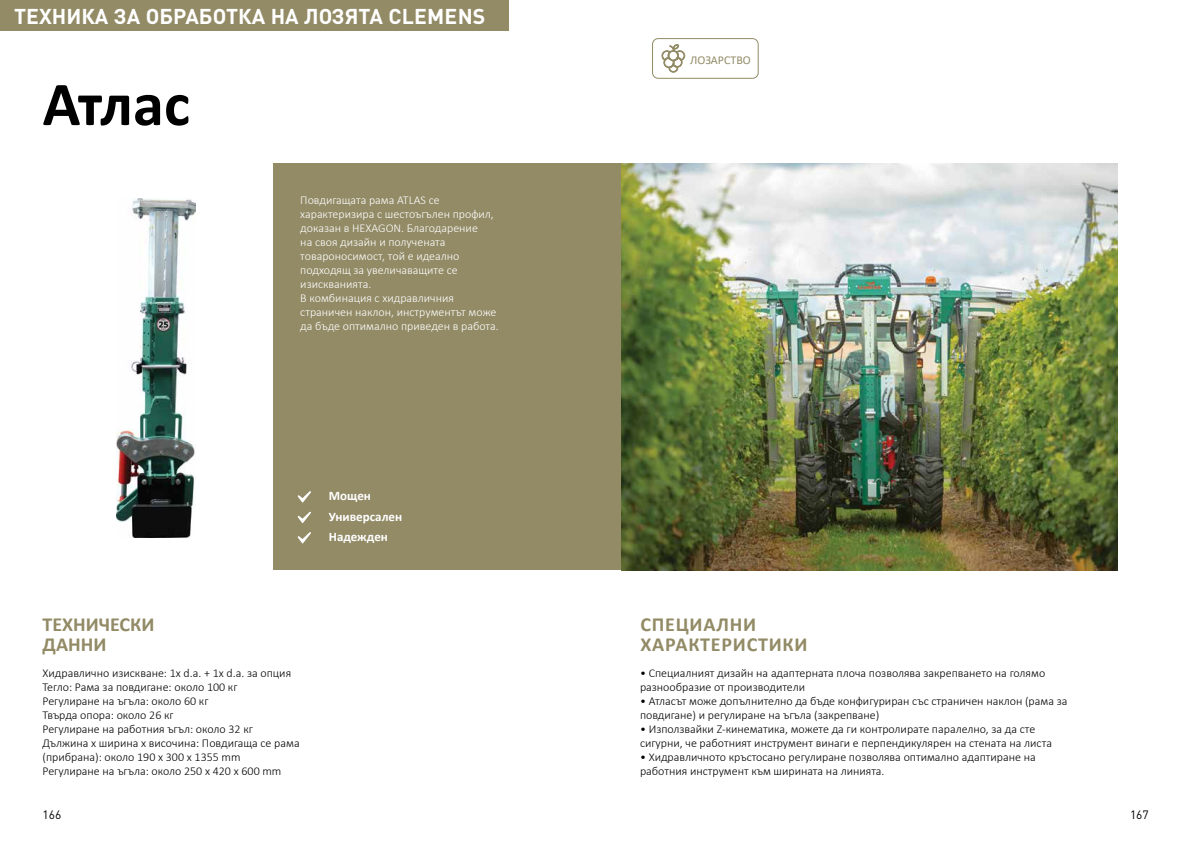
<style>
.page{position:relative;width:1191px;height:842px;background:#fff}
.page>*{position:absolute;margin:0;border:0;box-sizing:border-box;transform-origin:0 0}
.t1{font:700 62.7px "Calibri";letter-spacing:-.02em;color:#000}
.t2{font:700 21.2px "DIN Pro";color:#fff}
.t3{font:700 20px/20px "Calibri";letter-spacing:.04em;color:#928b66}
.t4{font:700 20px/20px "Calibri";color:#928b66}
.t5{font:700 13px "Calibri";color:#fff}
.t6{font:300 12px/14px "Calibri";color:#000}
.t7{font:300 12px/14px "Calibri";color:#fff}
.t8{font:12px "Calibri";color:#928b66}
.t9{font:12px "DIN Pro";color:#000}
</style>
<div class="page">
<div style="left:274px;top:164px;width:347px;height:406px;background:#928b66"></div>
<svg style="left:298px;top:532px;width:13px;height:12px"></svg>
<svg style="left:298px;top:512px;width:13px;height:11px"></svg>
<svg style="left:298px;top:491px;width:13px;height:12px"></svg>
<img style="left:621px;top:164px;width:496px;height:406px">
<div style="left:0;top:0;width:508px;height:31px;background:#928b66"></div>
<svg style="left:661px;top:44px;width:24px;height:29px"></svg>
<div style="left:652px;top:38px;width:106px;height:41px;border:1px solid #928b66;border-radius:6px"></div>
<img style="left:117px;top:198px;width:79px;height:339px">
<h2 class="t2" style="left:14px;top:2px;width:473px">ТЕХНИКА ЗА ОБРАБОТКА НА ЛОЗЯТА CLEMENS</h2>
<h1 class="t1" style="left:43px;top:60px;width:149px">Атлас</h1>
<p class="t7" style="left:300px;top:193px;width:200px">Повдигащата рама ATLAS се характеризира с шестоъгълен профил, доказан в HEXAGON. Благодарение<br>на своя дизайн и получената товароносимост, той е идеално подходящ за увеличаващите се изискванията.<br>В комбинация с хидравличния страничен наклон, инструментът може да бъде оптимално приведен в работа.</p>
<p class="t5" style="left:329px;top:487px;width:44px">Мощен</p>
<p class="t5" style="left:329px;top:528px;width:61px">Надежден</p>
<p class="t5" style="left:329px;top:507px;width:75px">Универсален</p>
<p class="t8" style="left:690px;top:52px;width:62px">ЛОЗАРСТВО</p>
<h3 class="t4" style="left:43px;top:614px;width:113px">ТЕХНИЧЕСКИ<br>ДАННИ</h3>
<h3 class="t3" style="left:640px;top:614px;width:169px">СПЕЦИАЛНИ<br>ХАРАКТЕРИСТИКИ</h3>
<p class="t6" style="left:43px;top:666px;width:259px">Хидравлично изискване: 1x d.a. + 1x d.a. за опция Тегло: Рама за повдигане: около 100 кг<br>Регулиране на ъгъла: около 60 кг<br>Твърда опора: около 26 кг<br>Регулиране на работния ъгъл: около 32 кг Дължина x ширина x височина: Повдигаща се рама (прибрана): около 190 x 300 x 1355 mm Регулиране на ъгъла: около 250 x 420 x 600 mm</p>
<p class="t6" style="left:640px;top:666px;width:407px">• Специалният дизайн на адаптерната плоча позволява закрепването на голямо разнообразие от производители</p>
<p class="t6" style="left:640px;top:694px;width:429px">• Атласът може допълнително да бъде конфигуриран със страничен наклон (рама за повдигане) и регулиране на ъгъла (закрепване)</p>
<p class="t6" style="left:640px;top:722px;width:413px">• Използвайки Z-кинематика, можете да ги контролирате паралелно, за да сте сигурни, че работният инструмент винаги е перпендикулярен на стената на листа</p>
<p class="t6" style="left:640px;top:750px;width:397px">• Хидравличното кръстосано регулиране позволява оптимално адаптиране на работния инструмент към ширината на линията.</p>
<p class="t9" style="left:43px;top:807px;width:20px">166</p>
<p class="t9" style="left:1130px;top:807px;width:20px">167</p>
</div>
